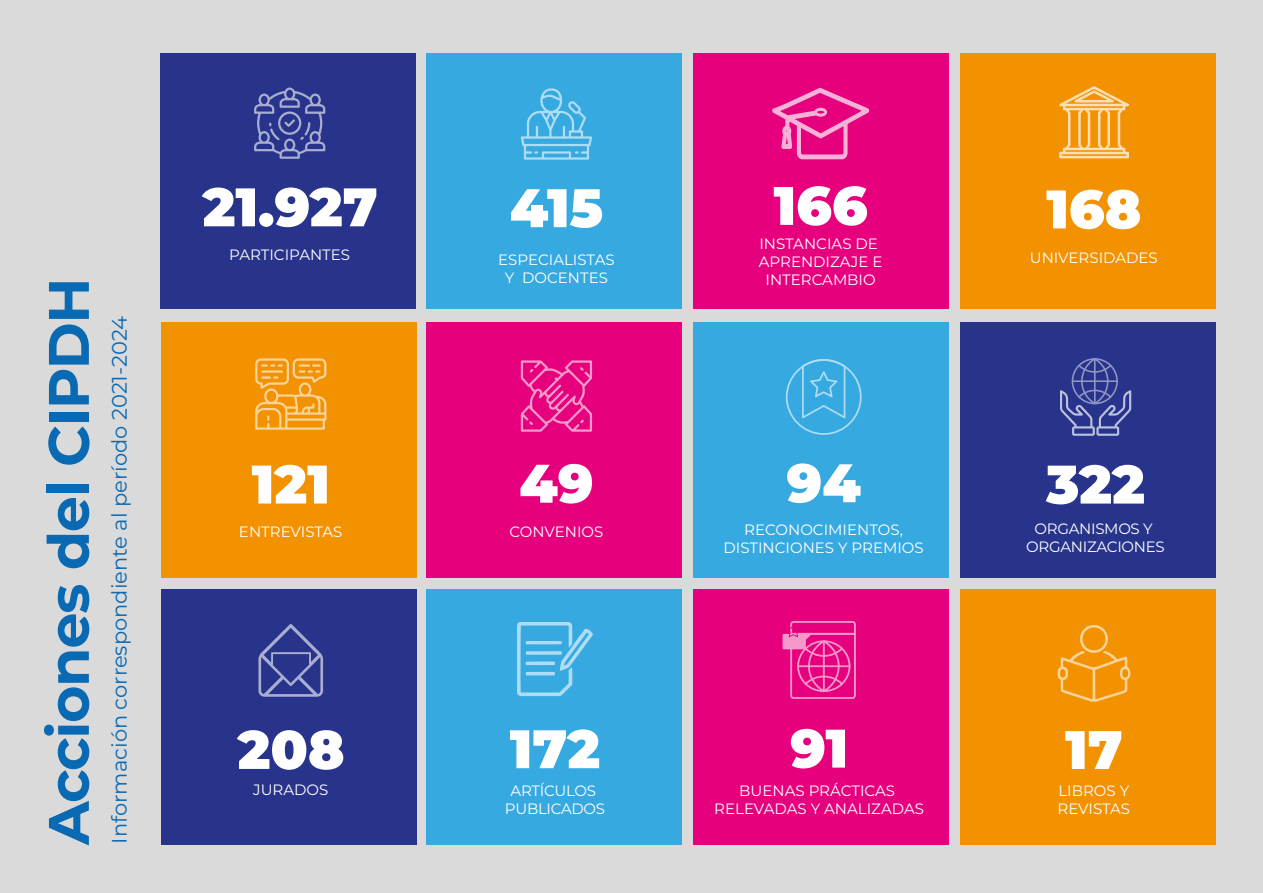
<style>
.page{position:relative;width:1263px;height:893px;background:#dadada}
.page>*{position:absolute;margin:0;border:0;box-sizing:border-box;transform-origin:0 0}
.t1{font:700 57px "Montserrat";letter-spacing:-.025em;color:#0a69b3}
.t2{font:900 54.15px "Montserrat";color:#fff}
.t3{font:21px "Montserrat";color:#0a69b3}
.t4{font:15px/18px "Montserrat";color:#fff;text-align:center}
.t5{font:15px/18px "Montserrat";letter-spacing:-.02em;color:#fff;text-align:center}
</style>
<div class="page">
<div style="left:161px;top:322px;width:255px;height:255px;background:#f39200"></div>
<div style="left:960px;top:322px;width:256px;height:255px;background:#28348b"></div>
<div style="left:693px;top:589px;width:256px;height:255px;background:#e6007d"></div>
<div style="left:161px;top:589px;width:255px;height:255px;background:#28348b"></div>
<div style="left:426px;top:589px;width:256px;height:255px;background:#36a9e1"></div>
<div style="left:426px;top:322px;width:256px;height:255px;background:#e6007d"></div>
<div style="left:693px;top:322px;width:256px;height:255px;background:#36a9e1"></div>
<div style="left:960px;top:589px;width:256px;height:255px;background:#f39200"></div>
<svg style="left:782px;top:621px;width:74px;height:78px"></svg>
<div style="left:693px;top:53px;width:255px;height:255px;background:#e6007d"></div>
<div style="left:161px;top:53px;width:255px;height:255px;background:#28348b"></div>
<div style="left:426px;top:53px;width:255px;height:255px;background:#36a9e1"></div>
<div style="left:960px;top:53px;width:255px;height:255px;background:#f39200"></div>
<svg style="left:254px;top:88px;width:71px;height:71px"></svg>
<svg style="left:521px;top:88px;width:71px;height:72px"></svg>
<svg style="left:1059px;top:86px;width:70px;height:72px"></svg>
<svg style="left:772px;top:88px;width:97px;height:71px"></svg>
<svg style="left:255px;top:358px;width:71px;height:72px"></svg>
<svg style="left:521px;top:360px;width:71px;height:72px"></svg>
<svg style="left:786px;top:359px;width:76px;height:76px"></svg>
<svg style="left:1060px;top:358px;width:71px;height:78px"></svg>
<hr style="left:1094px;top:358px;width:1px;height:46px;background:#fff">
<hr style="left:1072px;top:380px;width:46px;height:2px;background:#fff">
<svg style="left:258px;top:624px;width:65px;height:73px"></svg>
<svg style="left:517px;top:622px;width:76px;height:74px"></svg>
<svg style="left:1057px;top:625px;width:73px;height:77px"></svg>
<h1 class="t1" style="left:28px;top:845px;width:569px;rotate:-90deg">Acciones del CIPDH</h1>
<h3 class="t3" style="left:105px;top:843px;width:529px;rotate:-90deg">Información correspondiente al período 2021-2024</h3>
<h2 class="t2" style="left:202px;top:166px;width:177px">21.927</h2>
<p class="t4" style="left:229px;top:245px;width:122px">PARTICIPANTES</p>
<h2 class="t2" style="left:252px;top:444px;width:80px">121</h2>
<p class="t4" style="left:239px;top:522px;width:105px">ENTREVISTAS</p>
<h2 class="t2" style="left:237px;top:709px;width:109px">208</h2>
<p class="t4" style="left:253px;top:780px;width:77px">JURADOS</p>
<h2 class="t2" style="left:510px;top:167px;width:95px">415</h2>
<p class="t4" style="left:498px;top:250px;width:118px">ESPECIALISTAS<br>Y DOCENTES</p>
<h2 class="t2" style="left:519px;top:443px;width:76px">49</h2>
<p class="t4" style="left:509px;top:522px;width:96px">CONVENIOS</p>
<h2 class="t2" style="left:510px;top:708px;width:92px">172</h2>
<p class="t5" style="left:505px;top:781px;width:102px">ARTÍCULOS<br>PUBLICADOS</p>
<h2 class="t2" style="left:773px;top:165px;width:96px">166</h2>
<p class="t4" style="left:759px;top:235px;width:125px">INSTANCIAS DE<br>APRENDIZAJE E<br>INTERCAMBIO</p>
<h2 class="t2" style="left:1046px;top:169px;width:97px">168</h2>
<p class="t4" style="left:1030px;top:248px;width:130px">UNIVERSIDADES</p>
<h2 class="t2" style="left:786px;top:442px;width:76px">94</h2>
<p class="t4" style="left:723px;top:520px;width:202px">RECONOCIMIENTOS,<br>DISTINCIONES Y PREMIOS</p>
<p class="t5" style="left:1026px;top:519px;width:140px">ORGANISMOS Y<br>ORGANIZACIONES</p>
<h2 class="t2" style="left:1046px;top:444px;width:100px">322</h2>
<h2 class="t2" style="left:790px;top:708px;width:59px">91</h2>
<p class="t4" style="left:714px;top:781px;width:211px">BUENAS PRÁCTICAS<br>RELEVADAS Y ANALIZADAS</p>
<h2 class="t2" style="left:1065px;top:709px;width:59px">17</h2>
<p class="t4" style="left:1057px;top:781px;width:74px;text-align:left">LIBROS Y<br>REVISTAS</p>
</div>
